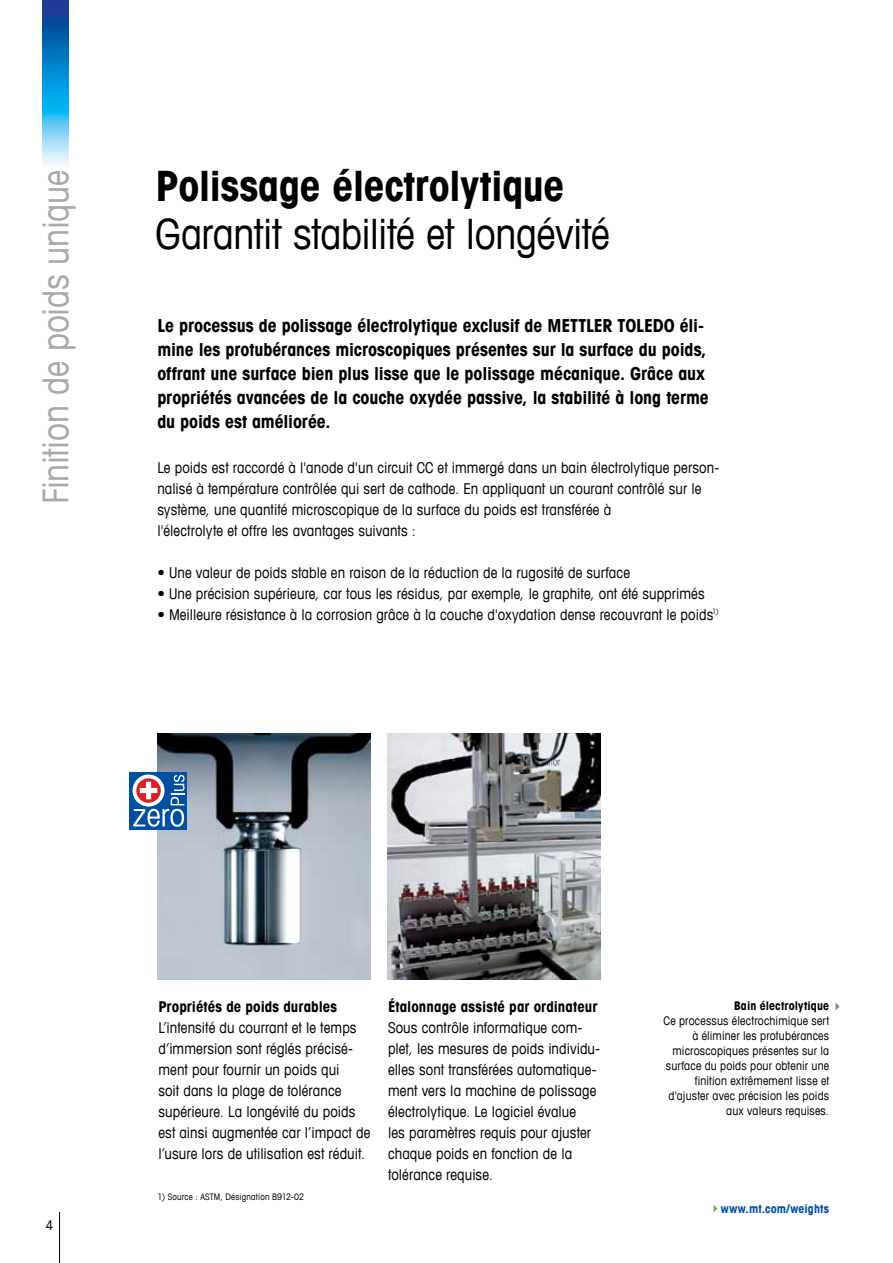
<style>
.page{position:relative;width:893px;height:1263px;background:#fff}
.page>*{position:absolute;margin:0;border:0;box-sizing:border-box;transform-origin:0 0}
.t1{font:condensed 42px "Avant Garde Com";letter-spacing:-.01em;color:#000}
.t2{font:700 condensed 42px "Avant Garde Com";letter-spacing:-.01em;color:#000}
.t3{font:condensed 36px "Avant Garde Com";letter-spacing:-.01em;color:#a7a9ac}
.t4{font:700 condensed 18px/24px "Avant Garde Com";letter-spacing:-.005em;color:#000}
.t5{font:condensed 15px/21px "Avant Garde Com";letter-spacing:.005em;color:#000}
.t6{font:700 condensed 15px "Avant Garde Com";letter-spacing:.005em;color:#000}
.t7{font:condensed 13.5px "Avant Garde Com";color:#000}
.t8{font:condensed 12px/15px "Avant Garde Com";letter-spacing:.015em;color:#000;text-align:right}
.t9{font:700 condensed 12px "Avant Garde Com";letter-spacing:.01em;color:#004fa3}
.t10{font:700 condensed 12px "Avant Garde Com";letter-spacing:.01em;color:#000}
.t11{font:condensed 9px "Avant Garde Com";letter-spacing:.02em;color:#000}
</style>
<div class="page">
<hr style="left:59px;top:1212px;width:1px;height:51px;background:#000">
<img style="left:43px;top:0;width:25px;height:166px">
<img style="left:388px;top:733px;width:212px;height:246px">
<img style="left:158px;top:733px;width:212px;height:246px">
<div style="left:130px;top:772px;width:57px;height:57px;background:#004fa3"></div>
<div style="left:133px;top:774px;width:32px;height:32px;border:4px solid #fff;border-radius:50%"></div>
<svg style="left:133px;top:775px;width:52px;height:52px"></svg>
<svg style="left:713px;top:1204px;width:4px;height:8px"></svg>
<svg style="left:836px;top:1003px;width:4px;height:7px"></svg>
<h2 class="t3" style="left:33px;top:504px;width:336px;rotate:-90deg">Finition de poids unique</h2>
<h1 class="t2" style="left:156px;top:158px;width:410px">Polissage électrolytique</h1>
<h1 class="t1" style="left:156px;top:207px;width:456px">Garantit stabilité et longévité</h1>
<p class="t4" style="left:157px;top:313px;width:553px">Le processus de polissage électrolytique exclusif de METTLER TOLEDO éli&shy;mine les protubérances microscopiques présentes sur la surface du poids, offrant une surface bien plus lisse que le polissage mécanique. Grâce aux propriétés avancées de la couche oxydée passive, la stabilité à long terme du poids est améliorée.</p>
<p class="t5" style="left:157px;top:457px;width:564px">Le poids est raccordé à l'anode d'un circuit CC et immergé dans un bain électrolytique person&shy;nalisé à température contrôlée qui sert de cathode. En appliquant un courant contrôlé sur le système, une quantité microscopique de la surface du poids est transférée à<br>l'électrolyte et offre les avantages suivants :</p>
<p class="t5" style="left:157px;top:562px;width:474px">• Une valeur de poids stable en raison de la réduction de la rugosité de surface</p>
<p class="t5" style="left:157px;top:583px;width:549px">• Une précision supérieure, car tous les résidus, par exemple, le graphite, ont été supprimés</p>
<p class="t5" style="left:157px;top:604px;width:563px">• Meilleure résistance à la corrosion grâce à la couche d'oxydation dense recouvrant le poids<sup>1)</sup></p>
<p class="t7" style="left:46px;top:1217px;width:9px">4</p>
<p class="t6" style="left:158px;top:997px;width:180px">Propriétés de poids durables</p>
<p class="t5" style="left:158px;top:1017px;width:213px">L’intensité du courrant et le temps d’immersion sont réglés précisé&shy;ment pour fournir un poids qui<br>soit dans la plage de tolérance supérieure. La longévité du poids est ainsi augmentée car l’impact de l’usure lors de utilisation est réduit.</p>
<p class="t11" style="left:157px;top:1191px;width:148px">1) Source : ASTM, Désignation B912-02</p>
<p class="t6" style="left:388px;top:997px;width:211px">Étalonnage assisté par ordinateur</p>
<p class="t5" style="left:388px;top:1017px;width:214px">Sous contrôle informatique com&shy;plet, les mesures de poids individu&shy;elles sont transférées automatique&shy;ment vers la machine de polissage électrolytique. Le logiciel évalue<br>les paramètres requis pour ajuster chaque poids en fonction de la tolérance requise.</p>
<p class="t10" style="left:734px;top:998px;width:97px">Bain électrolytique</p>
<p class="t8" style="left:663px;top:1013px;width:167px">Ce processus électrochimique sert à éliminer les protubérances microscopiques présentes sur la surface du poids pour obtenir une finition extrêmement lisse et d'ajuster avec précision les poids aux valeurs requises.</p>
<p class="t9" style="left:721px;top:1200px;width:110px">www.mt.com/weights</p>
</div>
